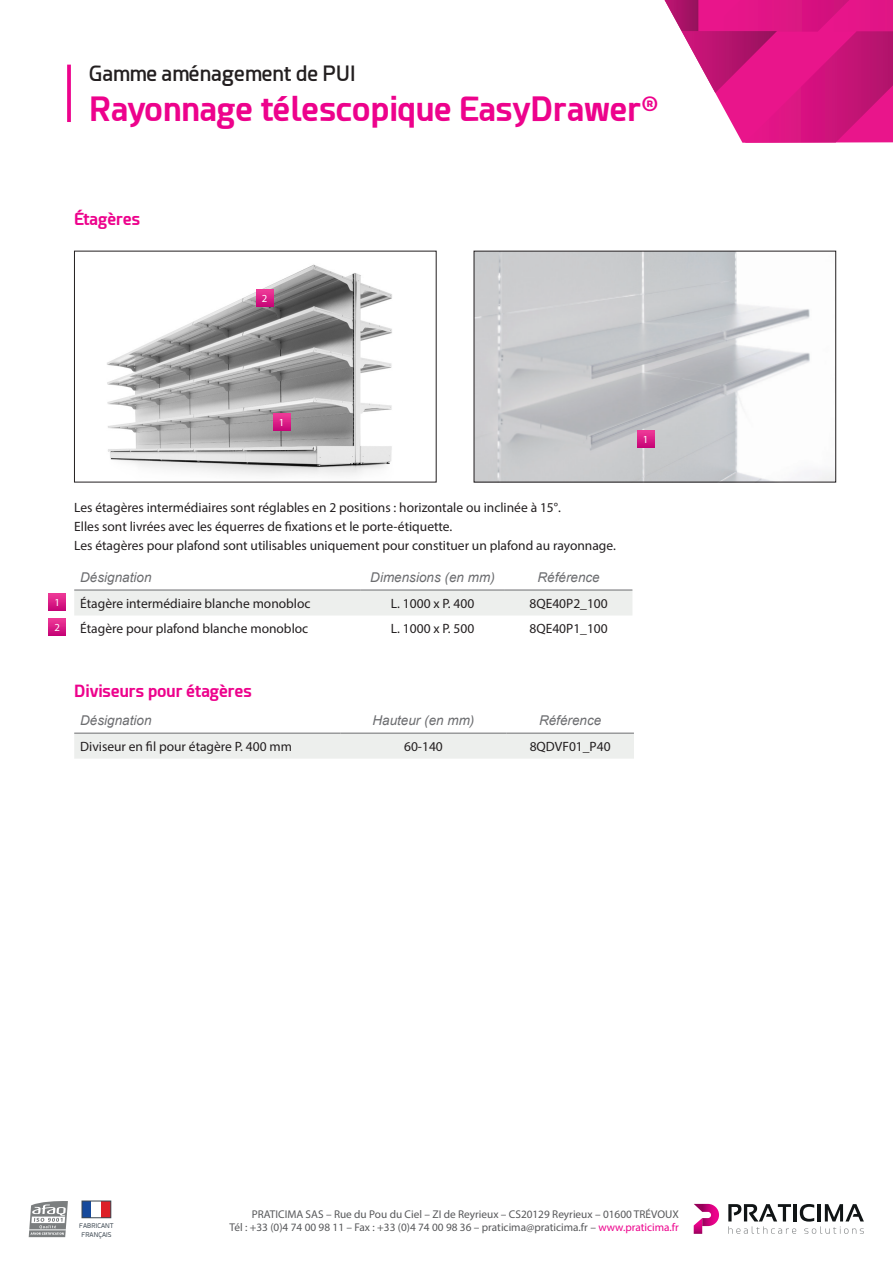
<style>
.page{position:relative;width:893px;height:1263px;background:#fff}
.page>*{position:absolute;margin:0;border:0;box-sizing:border-box;transform-origin:0 0}
.Titre_1{font:700 33px "Esphimere";color:#ed028c}
.Titre_2{font:600 20.85px "Esphimere";color:#231f20}
.Titre_4_PAGE_2{font:700 16.5px "Esphimere";color:#ed028c}
.Texte_courant_PAGE_2{font:13.5px "Myriad Pro";color:#231f20}
.Désignation_TABLEAU{font:13.5px "Myriad Pro";color:#231f20}
.Titre_colonne_TABLEAU{font:italic 13.5px "Arial";color:#6c6d70}
.TexteTABLEAU{font:13.5px "Myriad Pro";color:#231f20}
.TexteTABLEAU-2{font:11.25px "Myriad Pro";color:#57585a}
.Texte_courant_PAGE_2-2{font:10.8px "Myriad Pro";color:#fff}
.t1{font:6.45px/8.6px "Esphimere";color:#3c4751;text-align:center}
.s1{color:#ed028c}
</style>
<div class="page">
<div style="left:74px;top:591px;width:558px;height:24px;background:#edefed"></div>
<hr style="left:74px;top:590px;width:286px;height:1px;background:#6c6d70">
<hr style="left:360px;top:590px;width:145px;height:1px;background:#6c6d70">
<hr style="left:505px;top:590px;width:127px;height:1px;background:#6c6d70">
<div style="left:74px;top:734px;width:560px;height:25px;background:#edefed"></div>
<hr style="left:74px;top:733px;width:267px;height:1px;background:#6c6d70">
<hr style="left:341px;top:733px;width:165px;height:1px;background:#6c6d70">
<hr style="left:506px;top:733px;width:128px;height:1px;background:#6c6d70">
<svg style="left:665px;top:0;width:228px;height:143px"></svg>
<svg style="left:728px;top:1204px;width:136px;height:30px"></svg>
<svg style="left:694px;top:1204px;width:25px;height:30px"></svg>
<div style="left:82px;top:1201px;width:10px;height:17px;background:#164a9c"></div>
<div style="left:101px;top:1201px;width:10px;height:17px;background:#dd2128"></div>
<div style="left:82px;top:1201px;width:29px;height:17px;border:1px solid #3c4751"></div>
<svg style="left:29px;top:1201px;width:39px;height:36px"></svg>
<hr style="left:29px;top:1229px;width:37px;height:1px;background:#fff">
<svg style="left:67px;top:65px;width:4px;height:57px"></svg>
<img style="left:107px;top:264px;width:285px;height:212px">
<img style="left:476px;top:253px;width:358px;height:227px">
<svg style="left:637px;top:430px;width:17px;height:17px"></svg>
<svg style="left:273px;top:414px;width:17px;height:17px"></svg>
<svg style="left:256px;top:290px;width:17px;height:17px"></svg>
<svg style="left:49px;top:593px;width:17px;height:17px"></svg>
<svg style="left:49px;top:618px;width:17px;height:17px"></svg>
<p class="Titre_2" style="left:89px;top:61px;width:268px">Gamme aménagement de PUI</p>
<p class="Titre_1" style="left:89px;top:89px;width:571px">Rayonnage télescopique EasyDrawer<sup>®</sup></p>
<p class="Titre_4_PAGE_2" style="left:74px;top:209px;width:67px">Étagères</p>
<p class="Texte_courant_PAGE_2-2" style="left:262px;top:292px;width:7px">2</p>
<p class="Texte_courant_PAGE_2-2" style="left:279px;top:416px;width:7px">1</p>
<p class="Texte_courant_PAGE_2-2" style="left:55px;top:596px;width:7px">1</p>
<p class="Texte_courant_PAGE_2-2" style="left:55px;top:620px;width:7px">2</p>
<p class="Texte_courant_PAGE_2" style="left:74px;top:500px;width:488px">Les étagères intermédiaires sont réglables en 2 positions : horizontale ou inclinée à 15°.</p>
<p class="Texte_courant_PAGE_2" style="left:74px;top:518px;width:380px">Elles sont livrées avec les équerres de fixations et le porte-étiquette.</p>
<p class="Texte_courant_PAGE_2" style="left:74px;top:537px;width:543px">Les étagères pour plafond sont utilisables uniquement pour constituer un plafond au rayonnage.</p>
<p class="Titre_colonne_TABLEAU" style="left:80px;top:569px;width:73px">Désignation</p>
<p class="Titre_colonne_TABLEAU" style="left:370px;top:569px;width:126px">Dimensions (en mm)</p>
<p class="Titre_colonne_TABLEAU" style="left:537px;top:569px;width:64px">Référence</p>
<p class="Désignation_TABLEAU" style="left:80px;top:595px;width:232px">Étagère intermédiaire blanche monobloc</p>
<p class="TexteTABLEAU" style="left:391px;top:595px;width:85px">L. 1000 x P. 400</p>
<p class="TexteTABLEAU" style="left:529px;top:595px;width:80px">8QE40P2_100</p>
<p class="Désignation_TABLEAU" style="left:80px;top:620px;width:230px">Étagère pour plafond blanche monobloc</p>
<p class="TexteTABLEAU" style="left:391px;top:620px;width:85px">L. 1000 x P. 500</p>
<p class="TexteTABLEAU" style="left:529px;top:620px;width:80px">8QE40P1_100</p>
<p class="Titre_4_PAGE_2" style="left:74px;top:681px;width:179px">Diviseurs pour étagères</p>
<p class="Titre_colonne_TABLEAU" style="left:80px;top:712px;width:73px">Désignation</p>
<p class="Titre_colonne_TABLEAU" style="left:372px;top:712px;width:104px">Hauteur (en mm)</p>
<p class="Titre_colonne_TABLEAU" style="left:539px;top:712px;width:64px">Référence</p>
<p class="Désignation_TABLEAU" style="left:80px;top:738px;width:213px">Diviseur en fil pour étagère P. 400 mm</p>
<p class="TexteTABLEAU" style="left:404px;top:738px;width:40px">60-140</p>
<p class="TexteTABLEAU" style="left:530px;top:738px;width:82px">8QDVF01_P40</p>
<p class="Texte_courant_PAGE_2-2" style="left:643px;top:433px;width:7px">1</p>
<p class="t1" style="left:79px;top:1221px;width:36px">FABRICANT<br>FRANÇAIS</p>
<p class="TexteTABLEAU-2" style="left:252px;top:1207px;width:429px">PRATICIMA SAS – Rue du Pou du Ciel – ZI de Reyrieux – CS20129 Reyrieux – 01600 TRÉVOUX</p>
<p class="TexteTABLEAU-2" style="left:230px;top:1220px;width:451px">Tél : +33 (0)4 74 00 98 11 – Fax : +33 (0)4 74 00 98 36 – praticima@praticima.fr – <span class="s1">www.praticima.fr</span></p>
</div>
